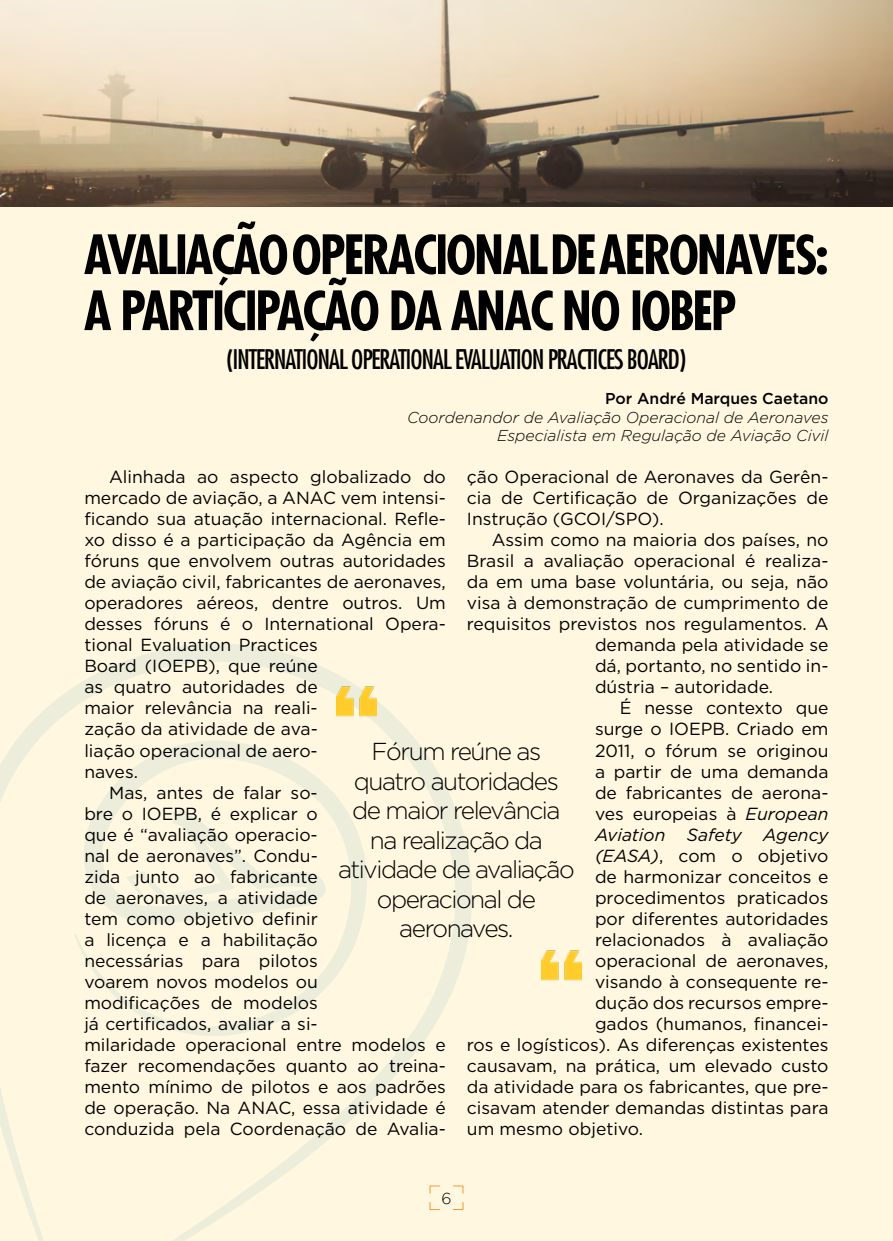
<style>
.page{position:relative;width:893px;height:1241px;background:#fff}
.page>*{position:absolute;margin:0;border:0;box-sizing:border-box;transform-origin:0 0}
.t1{font:700 condensed 52.5px/56px "Futura";letter-spacing:-.04em;color:#000}
.t2{font:condensed 26.25px "Futura";letter-spacing:-.04em;color:#000}
.t3{font:300 24.5px/29.4px "Gotham HTF";letter-spacing:-.06em;color:#000;text-align:center}
.t4{font:17.5px/21px "Gotham HTF";color:#000;text-align:justify}
.t5{font:italic 17.5px "Gotham HTF";color:#000}
.t6{font:italic 300 15.75px/18.2px "Gotham HTF";color:#000;text-align:right}
.t7{font:500 15.75px "Gotham HTF";color:#000}
.t8{font:300 15.75px "Gotham";color:#000}
.s1{font-style:italic}
</style>
<div class="page">
<div style="left:0;top:0;width:893px;height:1240px;background:#fff7df"></div>
<svg style="left:0;top:643px;width:472px;height:597px"></svg>
<svg style="left:429px;top:1184px;width:35px;height:26px"></svg>
<img style="left:0;top:0;width:893px;height:207px">
<img style="left:336px;top:681px;width:40px;height:40px">
<img style="left:541px;top:950px;width:40px;height:31px">
<h1 class="t1" style="left:84px;top:226px;width:746px">AVALIAÇÃO OPERACIONAL DE AERONAVES:<br>A PARTICIPAÇÃO DA ANAC NO IOBEP</h1>
<h2 class="t2" style="left:227px;top:343px;width:461px">(INTERNATIONAL OPERATIONAL EVALUATION PRACTICES BOARD)</h2>
<p class="t7" style="left:605px;top:390px;width:225px">Por André Marques Caetano</p>
<p class="t6" style="left:407px;top:408px;width:423px">Coordenandor de Avaliação Operacional de Aeronaves<br>Especialista em Regulação de Aviação Civil</p>
<p class="t4" style="left:109px;top:466px;width:338px">Alinhada ao aspecto globalizado do</p>
<p class="t4" style="left:84px;top:487px;width:363px">mercado de aviação, a ANAC vem intensi-</p>
<p class="t4" style="left:84px;top:508px;width:363px">ficando sua atuação internacional. Refle-</p>
<p class="t4" style="left:84px;top:529px;width:363px">xo disso é a participação da Agência em</p>
<p class="t4" style="left:84px;top:550px;width:363px">fóruns que envolvem outras autoridades</p>
<p class="t4" style="left:84px;top:571px;width:363px">de aviação civil, fabricantes de aeronaves,</p>
<p class="t4" style="left:84px;top:592px;width:363px">operadores aéreos, dentre outros. Um</p>
<p class="t4" style="left:84px;top:613px;width:363px">desses fóruns é o International Opera-</p>
<p class="t4" style="left:84px;top:634px;width:235px">tional Evaluation Practices</p>
<p class="t4" style="left:84px;top:655px;width:235px">Board (IOEPB), que reúne</p>
<p class="t4" style="left:84px;top:676px;width:235px">as quatro autoridades de</p>
<p class="t4" style="left:84px;top:697px;width:235px">maior relevância na reali-</p>
<p class="t4" style="left:84px;top:718px;width:235px">zação da atividade de ava-</p>
<p class="t4" style="left:84px;top:739px;width:235px">liação operacional de aero-</p>
<p class="t4" style="left:84px;top:760px;width:55px">naves.</p>
<p class="t4" style="left:109px;top:781px;width:210px">Mas, antes de falar so-</p>
<p class="t4" style="left:84px;top:802px;width:235px">bre o IOEPB, é explicar o</p>
<p class="t4" style="left:84px;top:823px;width:235px">que é “avaliação operacio-</p>
<p class="t4" style="left:84px;top:844px;width:235px">nal de aeronaves”. Condu-</p>
<p class="t4" style="left:84px;top:865px;width:235px">zida junto ao fabricante</p>
<p class="t4" style="left:84px;top:886px;width:235px">de aeronaves, a atividade</p>
<p class="t4" style="left:84px;top:907px;width:235px">tem como objetivo definir</p>
<p class="t4" style="left:84px;top:928px;width:235px">a licença e a habilitação</p>
<p class="t4" style="left:84px;top:949px;width:235px">necessárias para pilotos</p>
<p class="t4" style="left:84px;top:970px;width:235px">voarem novos modelos ou</p>
<p class="t4" style="left:84px;top:991px;width:235px">modificações de modelos</p>
<p class="t4" style="left:84px;top:1012px;width:235px">já certificados, avaliar a si-</p>
<p class="t4" style="left:84px;top:1033px;width:363px">milaridade operacional entre modelos e</p>
<p class="t4" style="left:84px;top:1054px;width:363px">fazer recomendações quanto ao treina-</p>
<p class="t4" style="left:84px;top:1075px;width:363px">mento mínimo de pilotos e aos padrões</p>
<p class="t4" style="left:84px;top:1096px;width:363px">de operação. Na ANAC, essa atividade é</p>
<p class="t4" style="left:84px;top:1117px;width:363px">conduzida pela Coordenação de Avalia-</p>
<p class="t4" style="left:467px;top:466px;width:363px">ção Operacional de Aeronaves da Gerên&shy;cia de Certificação de Organizações de Instrução (GCOI/SPO).</p>
<p class="t4" style="left:492px;top:529px;width:338px">Assim como na maioria dos países, no</p>
<p class="t4" style="left:467px;top:550px;width:363px">Brasil a avaliação operacional é realiza-</p>
<p class="t4" style="left:467px;top:571px;width:363px">da em uma base voluntária, ou seja, não</p>
<p class="t4" style="left:467px;top:592px;width:363px">visa à demonstração de cumprimento de</p>
<p class="t4" style="left:467px;top:613px;width:363px">requisitos previstos nos regulamentos. A</p>
<p class="t4" style="left:595px;top:634px;width:235px">demanda pela atividade se</p>
<p class="t4" style="left:595px;top:655px;width:235px">dá, portanto, no sentido in-</p>
<p class="t4" style="left:595px;top:676px;width:180px">dústria – autoridade.</p>
<p class="t4" style="left:620px;top:697px;width:210px">É nesse contexto que</p>
<p class="t4" style="left:595px;top:718px;width:235px">surge o IOEPB. Criado em</p>
<p class="t4" style="left:595px;top:739px;width:235px">2011, o fórum se originou</p>
<p class="t4" style="left:595px;top:760px;width:235px">a partir de uma demanda</p>
<p class="t4" style="left:595px;top:781px;width:235px">de fabricantes de aerona-</p>
<p class="t4" style="left:595px;top:802px;width:235px">ves europeias à <span class="s1">European</span></p>
<p class="t5" style="left:595px;top:824px;width:235px">Aviation Safety Agency</p>
<p class="t4" style="left:595px;top:844px;width:235px"><span class="s1">(EASA)</span>, com o objetivo</p>
<p class="t4" style="left:595px;top:865px;width:235px">de harmonizar conceitos e</p>
<p class="t4" style="left:595px;top:886px;width:235px">procedimentos praticados</p>
<p class="t4" style="left:595px;top:907px;width:235px">por diferentes autoridades</p>
<p class="t4" style="left:595px;top:928px;width:235px">relacionados à avaliação</p>
<p class="t4" style="left:595px;top:949px;width:235px">operacional de aeronaves,</p>
<p class="t4" style="left:595px;top:970px;width:235px">visando à consequente re-</p>
<p class="t4" style="left:595px;top:991px;width:235px">dução dos recursos empre-</p>
<p class="t4" style="left:595px;top:1012px;width:235px">gados (humanos, financei-</p>
<p class="t4" style="left:467px;top:1033px;width:363px">ros e logísticos). As diferenças existentes</p>
<p class="t4" style="left:467px;top:1054px;width:363px">causavam, na prática, um elevado custo</p>
<p class="t4" style="left:467px;top:1075px;width:363px">da atividade para os fabricantes, que pre-</p>
<p class="t4" style="left:467px;top:1096px;width:363px">cisavam atender demandas distintas para</p>
<p class="t4" style="left:467px;top:1117px;width:178px">um mesmo objetivo.</p>
<h3 class="t3" style="left:338px;top:736px;width:238px">Fórum reúne as quatro autoridades de maior relevância na realização da atividade de avaliação operacional de aeronaves.</h3>
<p class="t8" style="left:441px;top:1189px;width:12px">6</p>
</div>
